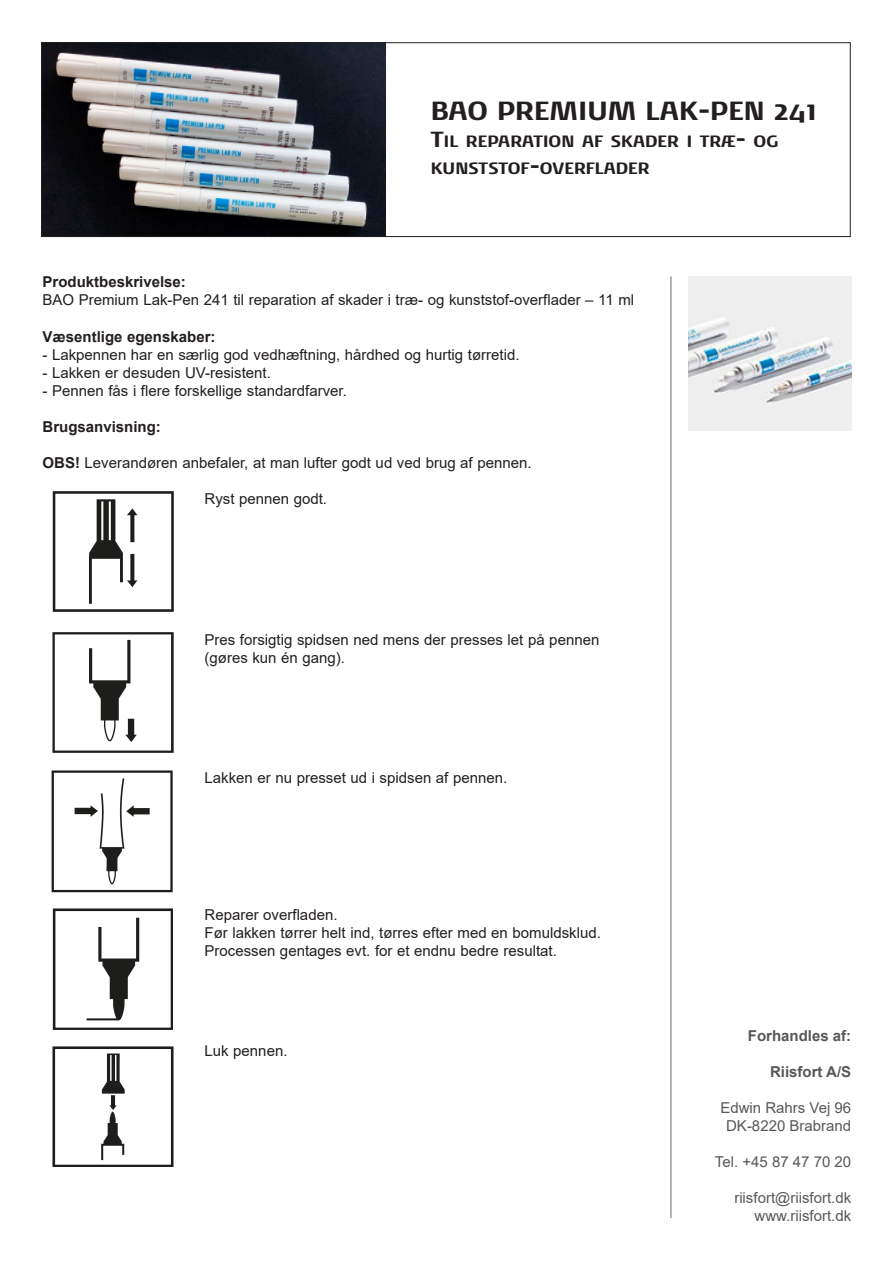
<style>
.page{position:relative;width:893px;height:1263px;background:#fff}
.page>*{position:absolute;margin:0;border:0;box-sizing:border-box;transform-origin:0 0}
.t1{font:700 27px "Noa LT Std";color:#231f20}
.t2{font:700 16.8px "Noa LT Std";color:#231f20}
.t3{font:15px/18px "Arial";color:#231f20}
.t4{font:15px "Arial";color:#57585a}
.t5{font:700 15px "Arial";color:#231f20}
.t6{font:700 15px "Arial";color:#57585a}
.s1{font-size:22.5px}
.s2{font-weight:700}
</style>
<div class="page">
<img style="left:43px;top:45px;width:343px;height:190px">
<div style="left:41px;top:43px;width:809px;height:194px;border:1px solid #231f20"></div>
<hr style="left:671px;top:276px;width:1px;height:942px;background:#6c6d70">
<img style="left:689px;top:276px;width:162px;height:155px">
<img style="left:52px;top:491px;width:122px;height:121px">
<img style="left:52px;top:632px;width:122px;height:121px">
<img style="left:51px;top:770px;width:122px;height:123px">
<img style="left:52px;top:908px;width:121px;height:122px">
<img style="left:52px;top:1046px;width:122px;height:121px">
<p class="t1" style="left:431px;top:94px;width:388px">BAO PREMIUM LAK-PEN 241</p>
<p class="t2" style="left:431px;top:130px;width:47px"><span class="s1">T</span>IL REPARATION</p>
<p class="t2" style="left:582px;top:130px;width:198px">AF SKADER I TRÆ<span class="s1">-</span> OG</p>
<p class="t2" style="left:431px;top:158px;width:13px">KUN</p>
<p class="t2" style="left:468px;top:158px;width:171px">STSTOF<span class="s1">-</span>OVERFLADER</p>
<p class="t5" style="left:43px;top:271px;width:145px">Produktbeskrivelse:</p>
<p class="t3" style="left:43px;top:291px;width:593px">BAO Premium Lak-Pen 241 til reparation af skader i træ- og kunststof-overflader – 11 ml</p>
<p class="t5" style="left:43px;top:326px;width:174px">Væsentlige egenskaber:</p>
<p class="t3" style="left:43px;top:345px;width:478px">- Lakpennen har en særlig god vedhæftning, hårdhed og hurtig tørretid.</p>
<p class="t3" style="left:43px;top:363px;width:230px">- Lakken er desuden UV-resistent.</p>
<p class="t3" style="left:43px;top:381px;width:306px">- Pennen fås i flere forskellige standardfarver.</p>
<p class="t5" style="left:43px;top:416px;width:120px">Brugsanvisning:</p>
<p class="t3" style="left:43px;top:454px;width:491px"><span class="s2">OBS!</span> Leverandøren anbefaler, at man lufter godt ud ved brug af pennen.</p>
<p class="t3" style="left:205px;top:490px;width:124px">Ryst pennen godt.</p>
<p class="t3" style="left:205px;top:631px;width:396px">Pres forsigtig spidsen ned mens der presses let på pennen (gøres kun én gang).</p>
<p class="t3" style="left:205px;top:768px;width:304px">Lakken er nu presset ud i spidsen af pennen.</p>
<p class="t3" style="left:205px;top:906px;width:134px">Reparer overfladen.</p>
<p class="t3" style="left:205px;top:924px;width:398px">Før lakken tørrer helt ind, tørres efter med en bomuldsklud.</p>
<p class="t3" style="left:205px;top:942px;width:354px">Processen gentages evt. for et endnu bedre resultat.</p>
<p class="t3" style="left:205px;top:1041px;width:84px">Luk pennen.</p>
<p class="t6" style="left:748px;top:1025px;width:105px">Forhandles af:</p>
<p class="t6" style="left:770px;top:1061px;width:83px">Riisfort A/S</p>
<p class="t4" style="left:720px;top:1097px;width:132px">Edwin Rahrs Vej 96</p>
<p class="t4" style="left:726px;top:1115px;width:127px">DK-8220 Brabrand</p>
<p class="t4" style="left:715px;top:1151px;width:138px">Tel. +45 87 47 70 20</p>
<p class="t4" style="left:734px;top:1187px;width:118px">riisfort@riisfort.dk</p>
<p class="t4" style="left:754px;top:1205px;width:98px">www.riisfort.dk</p>
</div>
